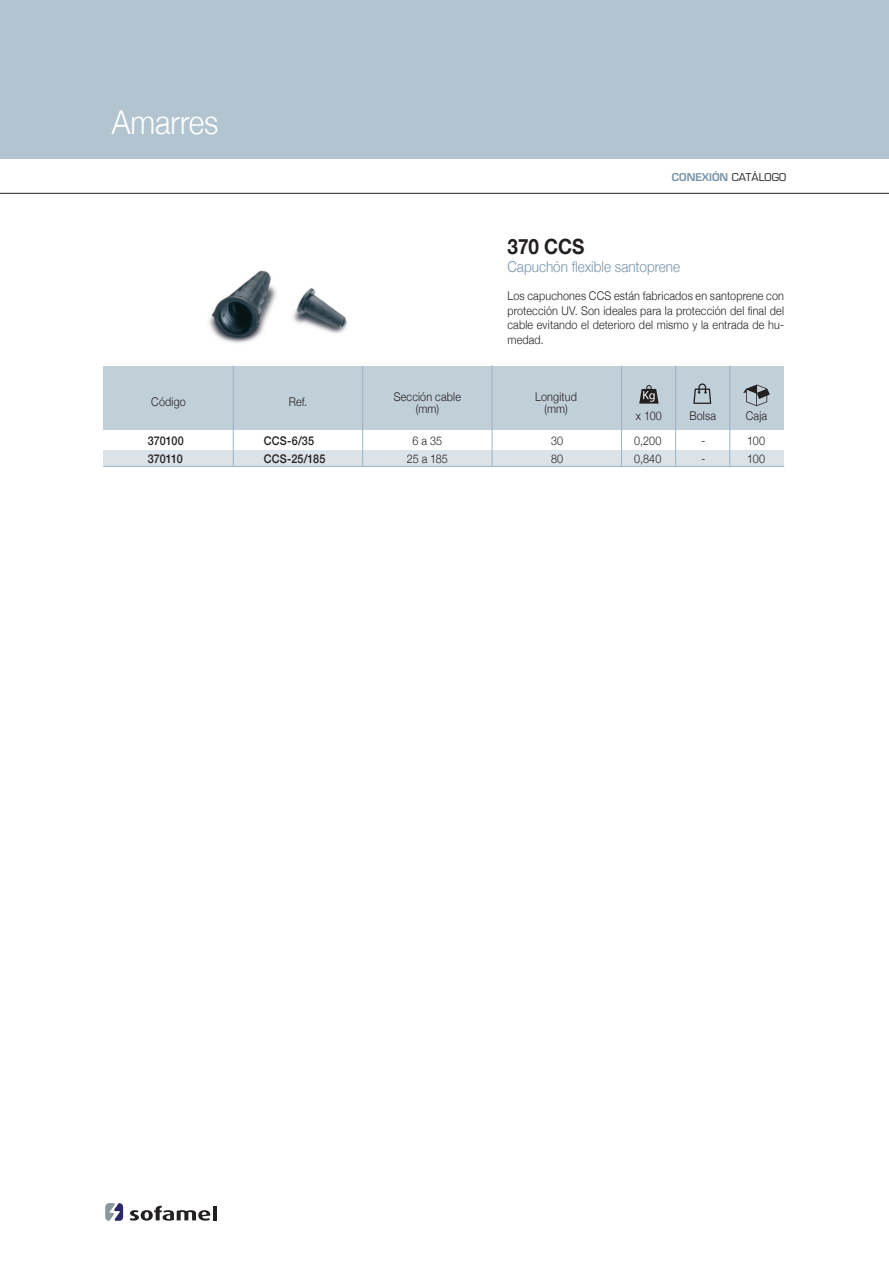
<style>
.page{position:relative;width:889px;height:1263px;background:#fff}
.page>*{position:absolute;margin:0;border:0;box-sizing:border-box;transform-origin:0 0}
.t1{font:300 33px "Helvetica Neue";color:#fff;scale:.9 1}
.t2{font:700 21px "Helvetica Neue";color:#231f20;scale:.9 1}
.t3{font:300 15px "Helvetica Neue";color:#7794ab;scale:.9 1}
.t4{font:300 12px/18px "Helvetica Neue";letter-spacing:.015em;color:#231f20;scale:.9 1}
.t5{font:500 12px/18px "Helvetica Neue";letter-spacing:.005em;color:#231f20;scale:.9 1}
.t6{font:600 10.5px "Eurostile";color:#7794ab}
.s1{font-weight:400;color:#231f20}
</style>
<div class="page">
<svg style="left:130px;top:1205px;width:80px;height:15px"></svg>
<hr style="left:213px;top:1205px;width:3px;height:15px;background:#231f20">
<svg style="left:105px;top:1203px;width:18px;height:17px"></svg>
<div style="left:0;top:0;width:888px;height:158px;background:#b2c4cf"></div>
<hr style="left:0;top:193px;width:888px;height:1px;background:#231f20">
<img style="left:208px;top:270px;width:139px;height:73px">
<div style="left:103px;top:450px;width:681px;height:16px;background:#dbe2e8"></div>
<div style="left:103px;top:365px;width:681px;height:64px;background:#c1cfd8"></div>
<hr style="left:233px;top:365px;width:1px;height:101px;background:#9bb3c4">
<hr style="left:729px;top:365px;width:1px;height:101px;background:#9bb3c4">
<hr style="left:675px;top:365px;width:1px;height:101px;background:#9bb3c4">
<hr style="left:621px;top:365px;width:1px;height:101px;background:#9bb3c4">
<hr style="left:491px;top:365px;width:1px;height:101px;background:#9bb3c4">
<hr style="left:362px;top:365px;width:1px;height:101px;background:#9bb3c4">
<svg style="left:743px;top:384px;width:26px;height:22px"></svg>
<svg style="left:693px;top:383px;width:18px;height:21px"></svg>
<svg style="left:639px;top:385px;width:19px;height:18px"></svg>
<hr style="left:103px;top:466px;width:681px;height:1px;background:#9bb3c4">
<h1 class="t1" style="left:112px;top:95px;width:120px">Amarres</h1>
<p class="t6" style="left:671px;top:170px;width:116px">CONEXIÓN <span class="s1">CATÁLOGO</span></p>
<h2 class="t2" style="left:507px;top:229px;width:87px">370 CCS</h2>
<p class="t3" style="left:507px;top:254px;width:193px">Capuchón flexible santoprene</p>
<p class="t4" style="left:507px;top:288px;width:309px;line-height:14.4px;text-align:justify">Los capuchones CCS están fabricados en santoprene con protección UV. Son ideales para la protección del final del cable evitando el deterioro del mismo y la entrada de hu&shy;medad.</p>
<p class="t4" style="left:151px;top:391px;width:40px">Código</p>
<p class="t4" style="left:288px;top:391px;width:22px">Ref.</p>
<p class="t4" style="left:393px;top:390px;width:76px;line-height:12px;text-align:center">Sección cable (mm)</p>
<p class="t4" style="left:535px;top:390px;width:48px;line-height:12px;text-align:center">Longitud (mm)</p>
<p class="t4" style="left:635px;top:405px;width:30px">x 100</p>
<p class="t4" style="left:689px;top:405px;width:31px">Bolsa</p>
<p class="t4" style="left:745px;top:405px;width:25px">Caja</p>
<p class="t5" style="left:148px;top:431px;width:42px">370100<br>370110</p>
<p class="t5" style="left:264px;top:431px;width:70px">CCS-6/35<br>CCS-25/185</p>
<p class="t4" style="left:634px;top:431px;width:32px">0,200<br>0,840</p>
<p class="t4" style="left:407px;top:431px;width:47px;text-align:center">6 a 35<br>25 a 185</p>
<p class="t4" style="left:551px;top:431px;width:15px">30<br>80</p>
<p class="t4" style="left:701px;top:431px;width:6px">- -</p>
<p class="t4" style="left:747px;top:431px;width:21px">100<br>100</p>
</div>
